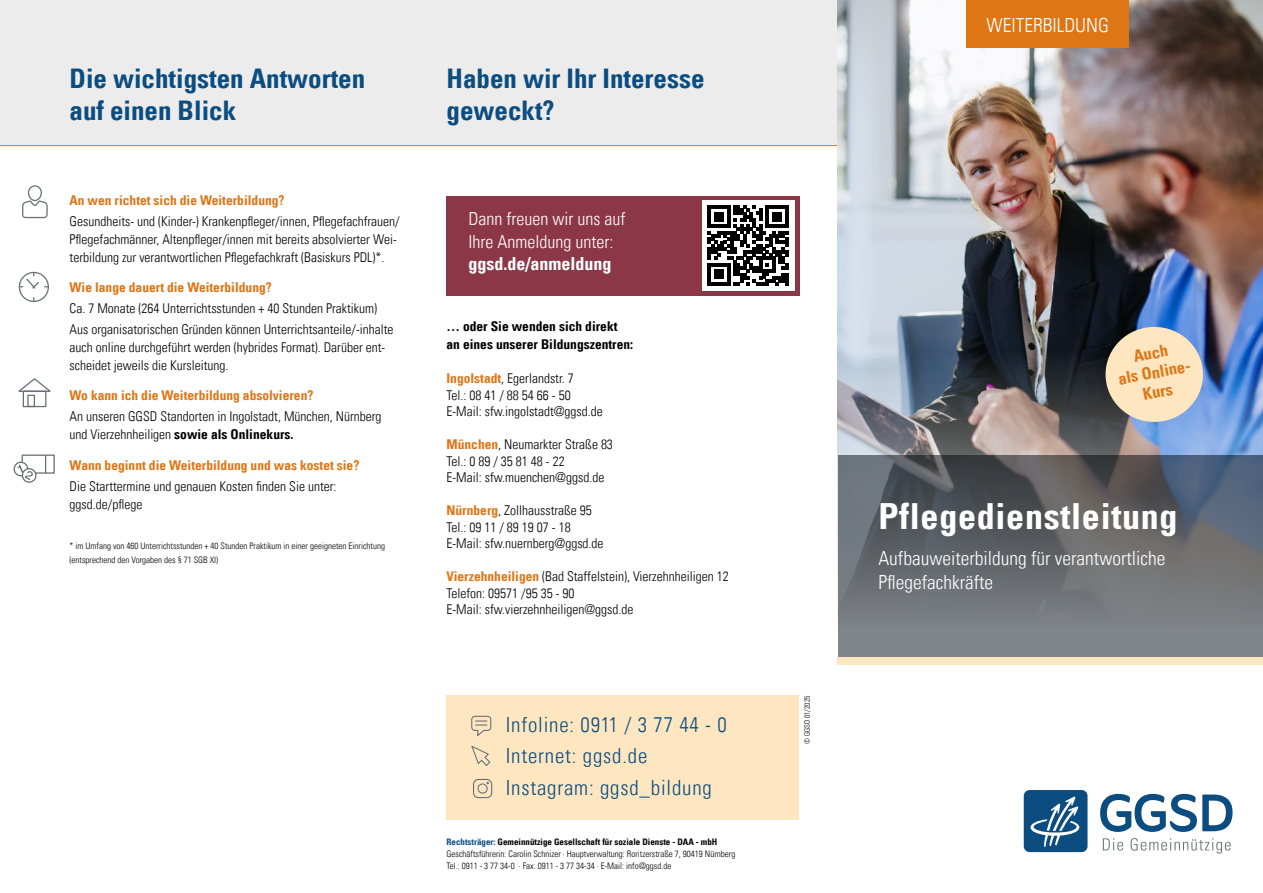
<style>
.page{position:relative;width:1263px;height:893px;background:#fff}
.page>*{position:absolute;margin:0;border:0;box-sizing:border-box;transform-origin:0 0}
.t1{font:36px "Univers Com 67 Bold Cond";letter-spacing:.02em;color:#fff}
.t2{font:27px/32.4px "Univers Com 67 Bold Cond";color:#0b4d81}
.t3{font:21px/31.5px "Univers Com 47 Light Cond";letter-spacing:.04em;color:#0b4d81}
.t4{font:19.5px/24px "Univers Com 47 Light Cond";color:#fff}
.t5{font:18px/22.5px "Univers Com 47 Light Cond";color:#fff}
.t6{font:18px "Univers Com 67 Bold Cond";color:#fff}
.t7{font:16.5px/19.5px "Univers Com 67 Bold Cond";color:#de7616;text-align:center}
.t8{font:13.5px/16.5px "Univers Com 47 Light Cond";color:#000}
.t9{font:13.5px "Univers Com 67 Bold Cond";color:#de7616}
.t10{font:13.5px/18px "Univers Com 67 Bold Cond";color:#000}
.t11{font:9px/12px "Univers Com 47 Light Cond";color:#000}
.t12{font:9px "Univers Com 67 Bold Cond";color:#000}
.t13{font:7.5px "Univers Com 47 Light Cond";color:#000}
.s1{font-family:"Univers Com 67 Bold Cond"}
.s2{font-family:"Univers Com 67 Bold Cond";color:#de7616}
.s3{color:#0b4d81}
</style>
<div class="page">
<div style="left:446px;top:696px;width:353px;height:124px;background:#fee7c0"></div>
<div style="left:0;top:0;width:1263px;height:145px;background:#ececec"></div>
<hr style="left:0;top:145px;width:1263px;height:1px;background:#de7616">
<img style="left:838px;top:0;width:425px;height:352px">
<img style="left:837px;top:352px;width:426px;height:267px">
<svg style="left:838px;top:456px;width:425px;height:201px;background:#686c71"></svg>
<svg style="left:1100px;top:794px;width:132px;height:38px"></svg>
<svg style="left:1103px;top:838px;width:20px;height:12px"></svg>
<svg style="left:1131px;top:838px;width:100px;height:16px"></svg>
<svg style="left:1024px;top:790px;width:63px;height:62px;background:#306894"></svg>
<div style="left:966px;top:0;width:163px;height:48px;background:#de7616"></div>
<div style="left:838px;top:657px;width:425px;height:8px;background:#fee7c0"></div>
<div style="left:19px;top:272px;width:30px;height:30px;border:1px solid #696f74;border-radius:50%"></div>
<svg style="left:19px;top:272px;width:29px;height:18px"></svg>
<div style="left:23px;top:391px;width:23px;height:16px;border:1px solid #696f74"></div>
<svg style="left:18px;top:378px;width:33px;height:15px"></svg>
<div style="left:27px;top:395px;width:8px;height:12px;border:1px solid #696f74"></div>
<svg style="left:471px;top:715px;width:21px;height:22px"></svg>
<svg style="left:471px;top:746px;width:20px;height:20px"></svg>
<div style="left:477px;top:783px;width:11px;height:11px;border:1px solid #696f74;border-radius:50%"></div>
<div style="left:473px;top:779px;width:19px;height:19px;border:1px solid #636b71;border-radius:5px"></div>
<div style="left:446px;top:196px;width:353px;height:99px;background:#8c3748"></div>
<div style="left:702px;top:200px;width:92px;height:91px;background:#fff"></div>
<svg style="left:708px;top:205px;width:80px;height:81px"></svg>
<div style="left:22px;top:455px;width:33px;height:19px;border:1px solid #696f74"></div>
<svg style="left:45px;top:455px;width:1px;height:18px"></svg>
<svg style="left:13px;top:460px;width:24px;height:23px"></svg>
<svg style="left:22px;top:185px;width:26px;height:34px"></svg>
<div style="left:1105px;top:327px;width:98px;height:95px;background:#fee7c0;border-radius:50%"></div>
<h2 class="t2" style="left:70px;top:62px;width:297px">Die wichtigsten Antworten auf einen Blick</h2>
<h2 class="t2" style="left:446px;top:62px;width:259px">Haben wir Ihr Interesse geweckt?</h2>
<p class="t9" style="left:70px;top:192px;width:216px">An wen richtet sich die Weiterbildung?</p>
<p class="t8" style="left:70px;top:213px;width:332px;line-height:18px">Gesundheits- und (Kinder-) Krankenpfleger/innen, Pflegefachfrauen/<br>Pflegefachmänner, Altenpfleger/innen mit bereits absolvierter Wei&shy;terbildung zur verantwortlichen Pflegefachkraft (Basiskurs PDL)*.</p>
<p class="t9" style="left:70px;top:279px;width:204px">Wie lange dauert die Weiterbildung?</p>
<p class="t8" style="left:70px;top:298px;width:325px;line-height:21px">Ca. 7 Monate (264 Unterrichtsstunden + 40 Stunden Praktikum)<br>Aus organisatorischen Gründen können Unterrichtsanteile/-inhalte</p>
<p class="t8" style="left:70px;top:338px;width:317px;line-height:18px">auch online durchgeführt werden (hybrides Format). Darüber ent&shy;scheidet jeweils die Kursleitung.</p>
<p class="t9" style="left:70px;top:387px;width:245px">Wo kann ich die Weiterbildung absolvieren?</p>
<p class="t8" style="left:70px;top:407px;width:313px;line-height:18px">An unseren GGSD Standorten in Ingolstadt, München, Nürnberg und Vierzehnheiligen <span class="s1">sowie als Onlinekurs.</span></p>
<p class="t9" style="left:70px;top:457px;width:291px">Wann beginnt die Weiterbildung und was kostet sie?</p>
<p class="t8" style="left:70px;top:477px;width:268px;line-height:18px">Die Starttermine und genauen Kosten finden Sie unter: ggsd.de/pflege</p>
<p class="t11" style="left:70px;top:539px;width:317px;line-height:13.5px">* im Umfang von 460 Unterrichtsstunden + 40 Stunden Praktikum in einer geeigneten Einrichtung (entsprechend den Vorgaben des § 71 SGB XI)</p>
<h3 class="t5" style="left:468px;top:208px;width:158px">Dann freuen wir uns auf<br>Ihre Anmeldung unter:</h3>
<h3 class="t6" style="left:468px;top:253px;width:144px">ggsd.de/anmeldung</h3>
<p class="t10" style="left:446px;top:317px;width:188px">… oder Sie wenden sich direkt an eines unserer Bildungszentren:</p>
<p class="t8" style="left:446px;top:370px;width:158px"><span class="s2">Ingolstadt</span>, Egerlandstr. 7<br>Tel.: 08 41 / 88 54 66 - 50<br>E-Mail: sfw.ingolstadt@ggsd.de</p>
<p class="t8" style="left:446px;top:436px;width:168px"><span class="s2">München</span>, Neumarkter Straße 83<br>Tel.: 0 89 / 35 81 48 - 22<br>E-Mail: sfw.muenchen@ggsd.de</p>
<p class="t8" style="left:446px;top:502px;width:159px"><span class="s2">Nürnberg</span>, Zollhausstraße 95<br>Tel.: 09 11 / 89 19 07 - 18<br>E-Mail: sfw.nuernberg@ggsd.de</p>
<p class="t8" style="left:446px;top:568px;width:284px"><span class="s2">Vierzehnheiligen</span> (Bad Staffelstein), Vierzehnheiligen 12<br>Telefon: 09571 /95 35 - 90<br>E-Mail: sfw.vierzehnheiligen@ggsd.de</p>
<h3 class="t3" style="left:506px;top:709px;width:223px">Infoline: 0911 / 3 77 44 - 0<br>Internet: ggsd.de<br>Instagram: ggsd_bildung</h3>
<p class="t12" style="left:446px;top:836px;width:272px"><span class="s3">Rechtsträger:</span> Gemeinnützige Gesellschaft für soziale Dienste - DAA - mbH</p>
<p class="t11" style="left:446px;top:848px;width:290px">Geschäftsführerin: Carolin Schnizer · Hauptverwaltung: Roritzerstraße 7, 90419 Nürnberg<br>Tel.: 0911 - 3 77 34-0 · Fax: 0911 - 3 77 34-34 · E-Mail: info@ggsd.de</p>
<h3 class="t4" style="left:986px;top:13px;width:124px">WEITERBILDUNG</h3>
<p class="t13" style="left:803px;top:744px;width:50px;rotate:-90deg">© GGSD 01/2025</p>
<p class="t7" style="left:1113px;top:351px;width:78px;rotate:-11deg">Auch<br>als Online-<br>Kurs</p>
<h1 class="t1" style="left:878px;top:494px;width:301px">Pflegedienstleitung</h1>
<h3 class="t4" style="left:878px;top:546px;width:288px">Aufbauweiterbildung für verantwortliche<br>Pflegefachkräfte</h3>
</div>
